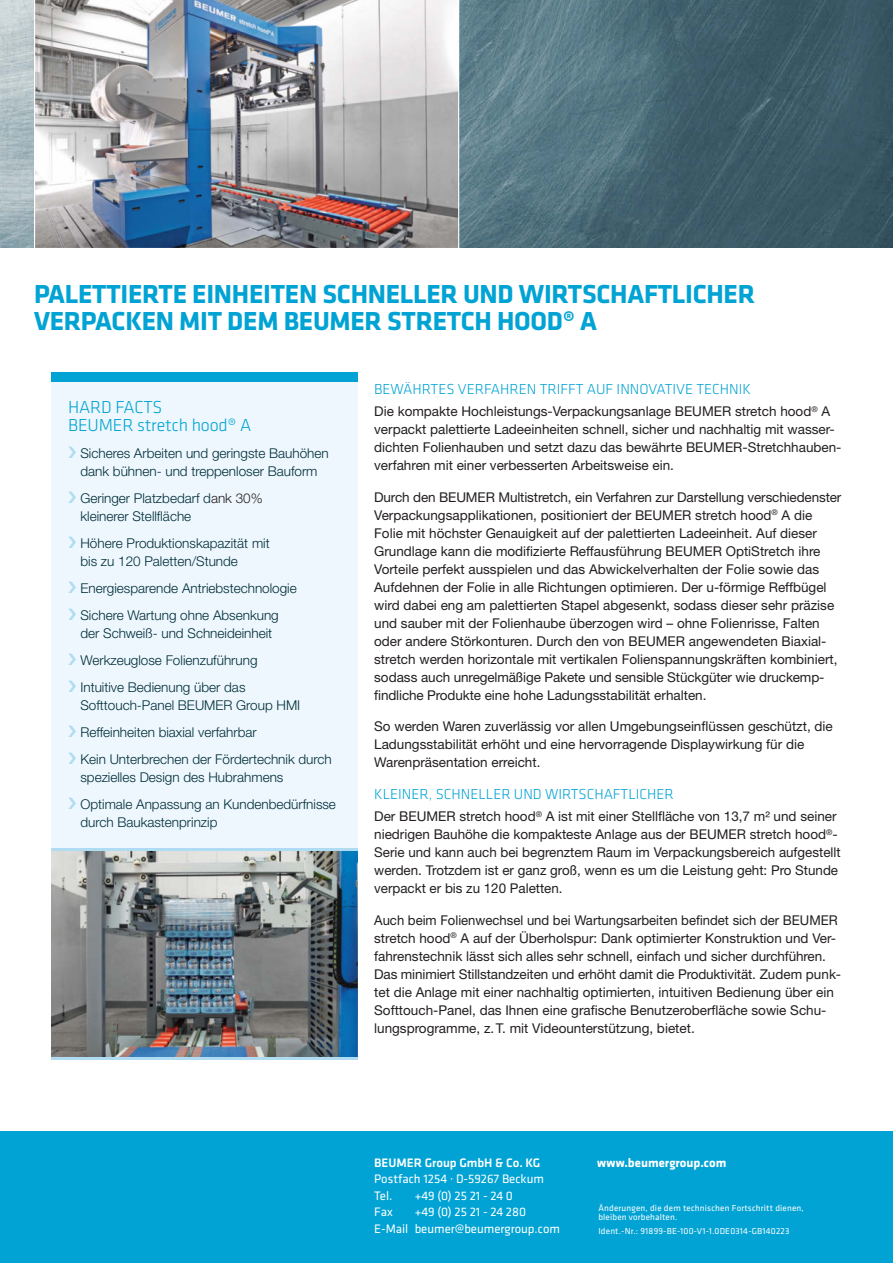
<style>
.page{position:relative;width:893px;height:1263px;background:#fff}
.page>*{position:absolute;margin:0;border:0;box-sizing:border-box;transform-origin:0 0}
.t1{font:700 27px/27px "Sxkqks Klavika Basic";letter-spacing:-.01em;color:#00a3d4}
.t2{font:300 18px/18px "Yvtfft Klavika Basic";letter-spacing:-.01em;color:#00a3d4}
.t3{font:300 15px "Yvtfft Klavika Basic";color:#00a3d4}
.t4{font:13.5px/18px "Ysgqbx Helvetica Neue LT Std";color:#231f20}
.t5{font:300 13.5px/27px "Khqrfb Helvetica Neue LT Std";color:#002d39}
.t6{font:12.75px/16.5px "Wwwmpp Klavika Basic";color:#fff}
.t7{font:500 12.75px "Nvmfqh Klavika Basic";color:#fff}
.t8{font:700 12.75px "Sxkqks Klavika Basic";color:#fff}
.t9{font:9px/9px "Wwwmpp Klavika Basic";letter-spacing:.02em;color:#fff}
.s1{color:#231f20}
</style>
<div class="page">
<div style="left:0;top:1131px;width:893px;height:132px;background:#00a3d4"></div>
<img style="left:0;top:0;width:893px;height:248px">
<img style="left:33px;top:0;width:427px;height:248px">
<div style="left:51px;top:375px;width:306px;height:666px;background:#edf7fd"></div>
<div style="left:51px;top:373px;width:306px;height:9px;background:#00a3d4"></div>
<img style="left:51px;top:850px;width:306px;height:207px">
<hr style="left:51px;top:1057px;width:306px;height:2px;background:#afdcf2">
<hr style="left:51px;top:848px;width:306px;height:2px;background:#afdcf2">
<h1 class="t1" style="left:34px;top:279px;width:723px">PALETTIERTE EINHEITEN SCHNELLER UND WIRTSCHAFTLICHER<br>VERPACKEN MIT DEM BEUMER STRETCH HOOD® A</h1>
<h2 class="t2" style="left:68px;top:398px;width:185px">HARD FACTS<br>BEUMER stretch hood® A</h2>
<p class="t5" style="left:80px;top:444px;width:250px;line-height:18px">Sicheres Arbeiten und geringste Bauhöhen dank bühnen- und treppenloser Bauform</p>
<p class="t5" style="left:80px;top:489px;width:184px;line-height:18px">Geringer Platzbedarf d<span class="s1">ank 30% </span>kleinerer Stellfläche</p>
<p class="t5" style="left:80px;top:534px;width:191px;line-height:18px">Höhere Produktionskapazität mit bis zu 120 Paletten/Stunde</p>
<p class="t5" style="left:80px;top:575px;width:218px">Energiesparende Antriebstechnologie<br>Sichere Wartung ohne Absenkung</p>
<p class="t5" style="left:80px;top:620px;width:193px">der Schweiß- und Schneideinheit<br>Werkzeuglose Folienzuführung<br>Intuitive Bedienung über das</p>
<p class="t5" style="left:80px;top:692px;width:253px">Softtouch-Panel BEUMER Group HMI<br>Reffeinheiten biaxial verfahrbar<br>Kein Unterbrechen der Fördertechnik durch</p>
<p class="t5" style="left:80px;top:764px;width:257px">spezielles Design des Hubrahmens<br>Optimale Anpassung an Kundenbedürfnisse</p>
<p class="t5" style="left:80px;top:809px;width:139px">durch Baukastenprinzip</p>
<p class="t3" style="left:374px;top:380px;width:378px">BEWÄHRTES VERFAHREN TRIFFT AUF INNOVATIVE TECHNIK</p>
<p class="t4" style="left:374px;top:402px;width:467px">Die kompakte Hochleistungs-Verpackungsanlage BEUMER stretch hood<sup>®</sup> A verpackt palettierte Ladeeinheiten schnell, sicher und nachhaltig mit wasser&shy;dichten Folienhauben und setzt dazu das bewährte BEUMER-Stretchhauben&shy;verfahren mit einer verbesserten Arbeitsweise ein.</p>
<p class="t4" style="left:374px;top:488px;width:469px">Durch den BEUMER Multistretch, ein Verfahren zur Darstellung verschiedenster Verpackungsapplikationen, positioniert der BEUMER stretch hood<sup>®</sup> A die Folie mit höchster Genauigkeit auf der palettierten Ladeeinheit. Auf dieser Grundlage kann die modifizierte Reffausführung BEUMER OptiStretch ihre Vorteile perfekt ausspielen und das Abwickelverhalten der Folie sowie das Aufdehnen der Folie in alle Richtungen optimieren. Der u-förmige Reffbügel wird dabei eng am palettierten Stapel abgesenkt, sodass dieser sehr präzise und sauber mit der Folienhaube überzogen wird – ohne Folienrisse, Falten oder andere Störkonturen. Durch den von BEUMER angewendeten Biaxial&shy;stretch werden horizontale mit vertikalen Folienspannungskräften kombiniert, sodass auch unregelmäßige Pakete und sensible Stückgüter wie druckemp&shy;findliche Produkte eine hohe Ladungsstabilität erhalten.</p>
<p class="t4" style="left:374px;top:717px;width:460px">So werden Waren zuverlässig vor allen Umgebungseinflüssen geschützt, die<br>Ladungsstabilität erhöht und eine hervorragende Displaywirkung für die<br>Warenpräsentation erreicht.</p>
<p class="t3" style="left:374px;top:785px;width:301px">KLEINER, SCHNELLER UND WIRTSCHAFTLICHER</p>
<p class="t4" style="left:374px;top:807px;width:468px">Der BEUMER stretch hood<sup>®</sup> A ist mit einer Stellfläche von 13,7 m² und seiner niedrigen Bauhöhe die kompakteste Anlage aus der BEUMER stretch hood<sup>®</sup>- Serie und kann auch bei begrenztem Raum im Verpackungsbereich aufgestellt werden. Trotzdem ist er ganz groß, wenn es um die Leistung geht: Pro Stunde verpackt er bis zu 120 Paletten.</p>
<p class="t4" style="left:374px;top:911px;width:468px">Auch beim Folienwechsel und bei Wartungsarbeiten befindet sich der BEUMER stretch hood<sup>®</sup> A auf der Überholspur: Dank optimierter Konstruktion und Ver&shy;fahrenstechnik lässt sich alles sehr schnell, einfach und sicher durchführen.<br>Das minimiert Stillstandzeiten und erhöht damit die Produktivität. Zudem punk&shy;tet die Anlage mit einer nachhaltig optimierten, intuitiven Bedienung über ein Softtouch-Panel, das Ihnen eine grafische Benutzeroberfläche sowie Schu&shy;lungsprogramme, z.T. mit Videounterstützung, bietet.</p>
<p class="t7" style="left:374px;top:1154px;width:168px">BEUMER Group GmbH &amp; Co. KG</p>
<p class="t6" style="left:374px;top:1170px;width:171px">Postfach 1254 · D-59267 Beckum<br>Tel.</p>
<p class="t6" style="left:415px;top:1187px;width:100px">+49 (0) 25 21 - 24 0</p>
<p class="t6" style="left:374px;top:1203px;width:187px;text-align:center">+49 (0) 25 21 - 24 280<br>E-Mail beumer@beumergroup.com</p>
<p class="t6" style="left:374px;top:1203px;width:20px">Fax</p>
<p class="t8" style="left:597px;top:1153px;width:131px">www.beumergroup.com</p>
<p class="t9" style="left:598px;top:1203px;width:207px">Änderungen, die dem technischen Fortschritt dienen, bleiben vorbehalten.</p>
<p class="t9" style="left:598px;top:1226px;width:193px">Ident.-Nr.: 91899-BE-100-V1-1.0DE0314-GB140223</p>
</div>
